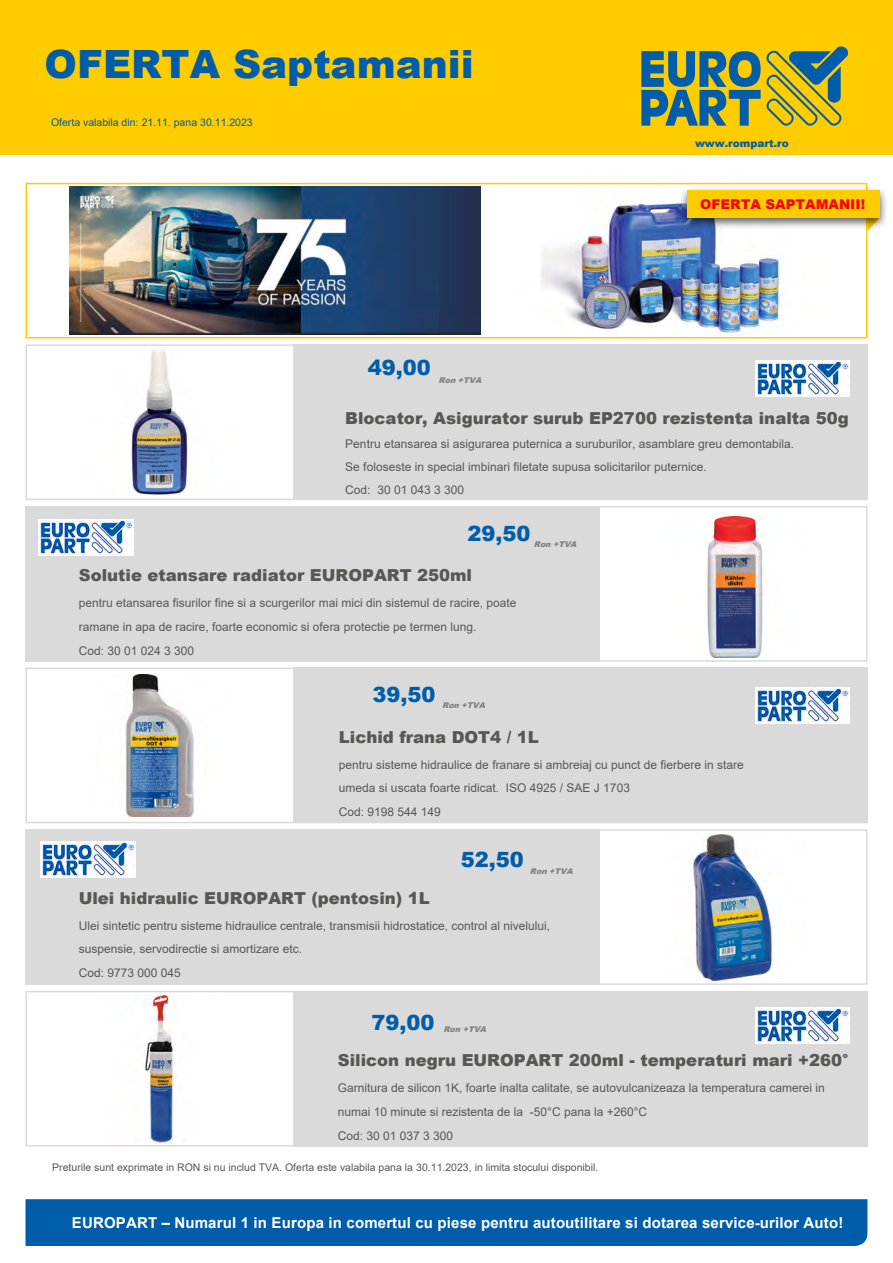
<style>
.page{position:relative;width:893px;height:1263px;background:#fff}
.page>*{position:absolute;margin:0;border:0;box-sizing:border-box;transform-origin:0 0}
.t1{font:900 39px "Arial";color:#005da9}
.t2{font:900 21px "Arial";color:#005da9}
.t3{font:900 16.5px "Arial";color:#575756}
.t4{font:700 15px "Arial";letter-spacing:.01em;color:#fff}
.t5{font:900 13.5px "Arial";color:#f00}
.t6{font:12px/23.7px "Arial";color:#575756}
.t7{font:10.5px "Arial";color:#575756}
.t8{font:10.5px "Arial";color:#005da9}
.t9{font:900 10.5px "Arial";color:#005da9}
.t10{font:italic 900 7.95px "Arial";color:#808080}
.s1{font-style:inherit}
</style>
<div class="page">
<img style="left:505px;top:182px;width:322px;height:157px">
<div style="left:26px;top:183px;width:841px;height:155px;border:2px solid #fc0"></div>
<div style="left:679px;top:186px;width:209px;height:44px;background:#000;opacity:.65"></div>
<div style="left:687px;top:190px;width:193px;height:27px;background:#fc0"></div>
<div style="left:293px;top:668px;width:574px;height:155px;background:#dadada"></div>
<div style="left:293px;top:991px;width:574px;height:155px;background:#dadada"></div>
<div style="left:26px;top:829px;width:574px;height:156px;background:#dadada"></div>
<div style="left:26px;top:829px;width:841px;height:156px;border:2px solid #dadada"></div>
<div style="left:26px;top:668px;width:841px;height:155px;border:2px solid #dadada"></div>
<div style="left:26px;top:991px;width:841px;height:155px;border:2px solid #dadada"></div>
<div style="left:26px;top:506px;width:574px;height:156px;background:#dadada"></div>
<div style="left:0;top:0;width:893px;height:155px;background:#fc0"></div>
<div style="left:26px;top:1199px;width:841px;height:47px;background:#005da9"></div>
<svg style="left:641px;top:46px;width:207px;height:80px"></svg>
<div style="left:293px;top:344px;width:574px;height:156px;background:#dadada"></div>
<img style="left:70px;top:187px;width:411px;height:148px">
<img style="left:755px;top:360px;width:94px;height:37px">
<img style="left:39px;top:519px;width:94px;height:37px">
<img style="left:755px;top:1007px;width:95px;height:37px">
<img style="left:755px;top:687px;width:95px;height:37px">
<img style="left:41px;top:841px;width:94px;height:37px">
<img style="left:131px;top:349px;width:57px;height:147px">
<img style="left:707px;top:517px;width:56px;height:141px">
<img style="left:125px;top:675px;width:69px;height:142px">
<img style="left:693px;top:835px;width:80px;height:146px">
<img style="left:145px;top:995px;width:31px;height:147px">
<h1 class="t1" style="left:45px;top:35px;width:431px">OFERTA Saptamanii</h1>
<p class="t8" style="left:51px;top:115px;width:203px">Oferta valabila din: 21.11. pana 30.11.2023</p>
<h2 class="t2" style="left:368px;top:352px;width:65px">49,00</h2>
<p class="t10" style="left:439px;top:374px;width:47px">Ron+TVA</p>
<p class="t9" style="left:695px;top:136px;width:95px">www.rompart.ro</p>
<p class="t5" style="left:700px;top:194px;width:166px">OFERTA SAPTAMANII!</p>
<h3 class="t3" style="left:345px;top:406px;width:505px">Blocator, Asigurator surub EP2700 rezistenta inalta 50g</h3>
<p class="t6" style="left:345px;top:433px;width:450px;line-height:22.5px">Pentru etansarea si asigurarea puternica a suruburilor, asamblare greu demontabila.<br>Se foloseste in special imbinari filetate supusa solicitarilor puternice.<br>Cod: 30 01 043 3 300</p>
<h2 class="t2" style="left:467px;top:518px;width:65px">29,50</h2>
<p class="t10" style="left:534px;top:538px;width:47px">Ron+TVA</p>
<h3 class="t3" style="left:79px;top:563px;width:395px">Solutie etansare radiator EUROPART 250ml</h3>
<p class="t6" style="left:79px;top:591px;width:439px">pentru etansarea fisurilor fine si a scurgerilor mai mici din sistemul de racire, poate ramane in apa de racire, foarte economic si ofera protectie pe termen lung.<br>Cod: 30 01 024 3 300</p>
<h2 class="t2" style="left:372px;top:680px;width:65px">39,50</h2>
<p class="t10" style="left:442px;top:699px;width:47px">Ron+TVA</p>
<h3 class="t3" style="left:339px;top:725px;width:201px">Lichid frana DOT4 / 1L</h3>
<p class="t6" style="left:339px;top:752px;width:407px">pentru sisteme hidraulice de franare si ambreiaj cu punct de fierbere in stare umeda si uscata foarte ridicat. ISO 4925 / SAE J 1703<br>Cod: 9198 544 149</p>
<h2 class="t2" style="left:461px;top:844px;width:65px">52,50</h2>
<p class="t10" style="left:530px;top:865px;width:47px">Ron+TVA</p>
<h3 class="t3" style="left:79px;top:886px;width:353px">Ulei hidraulic EUROPART (pentosin) 1L</h3>
<p class="t6" style="left:79px;top:913px;width:473px">Ulei sintetic pentru sisteme hidraulice centrale, transmisii hidrostatice, control al nivelului, suspensie, servodirectie si amortizare etc.<br>Cod: 9773 000 045</p>
<h2 class="t2" style="left:371px;top:1007px;width:65px">79,00</h2>
<p class="t10" style="left:443px;top:1023px;width:47px">Ron+TVA</p>
<h3 class="t3" style="left:338px;top:1048px;width:512px">Silicon negru EUROPART 200ml - temperaturi mari +260°</h3>
<p class="t6" style="left:338px;top:1075px;width:488px;line-height:24.2px">Garnitura de silicon 1K, foarte inalta calitate, se autovulcanizeaza la temperatura camerei in numai 10 minute si rezistenta de la -50°C pana la +260°C<br>Cod: 30 01 037 3 300</p>
<p class="t7" style="left:52px;top:1160px;width:548px">Preturile sunt exprimate in RON si nu includ TVA. Oferta este valabila pana la 30.11.202<span class="s1">3</span>, in limita stocului disponibil.</p>
<p class="t4" style="left:72px;top:1212px;width:773px">EUROPART – Numarul 1 in Europa in comertul cu piese pentru autoutilitare si dotarea service-urilor Auto!</p>
</div>
